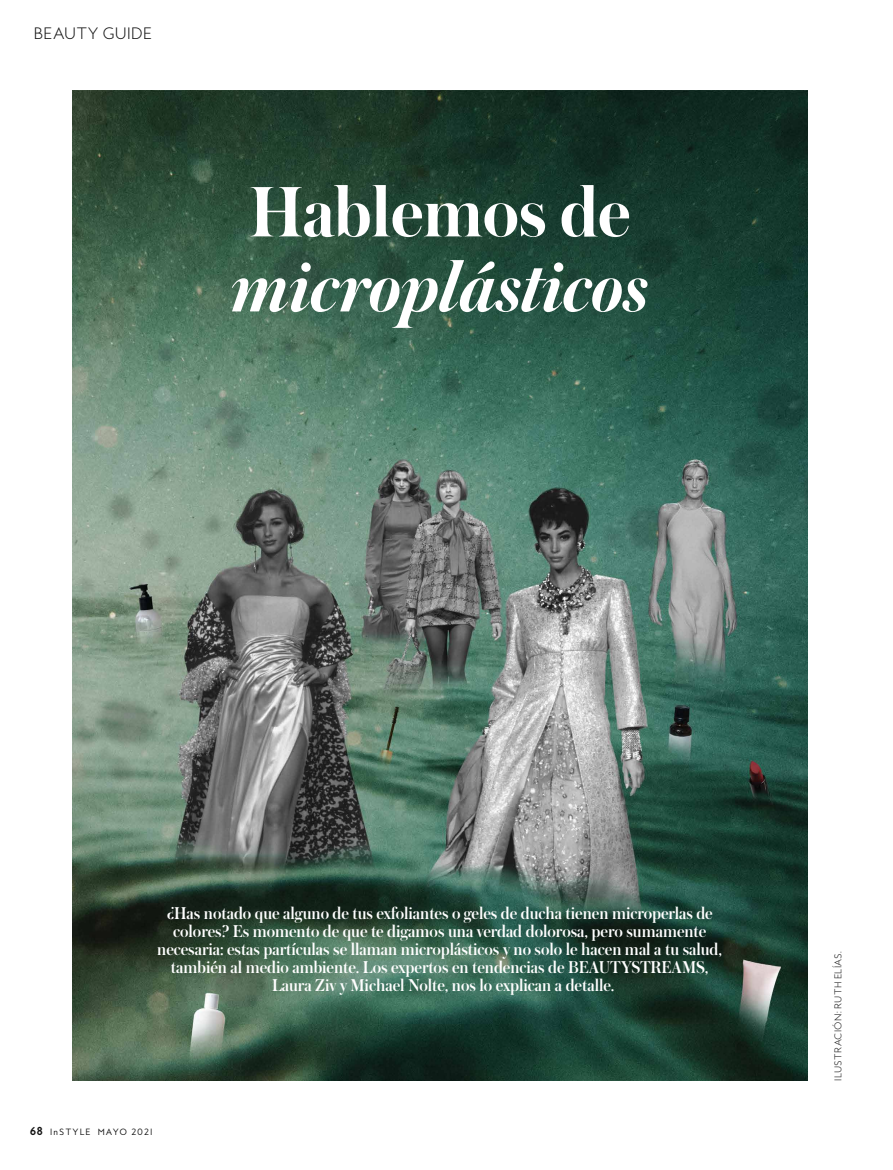
<style>
.page{position:relative;width:893px;height:1170px;background:#fff}
.page>*{position:absolute;margin:0;border:0;box-sizing:border-box;transform-origin:0 0}
.t1{font:italic 600 75px "Austin";color:#fff}
.t2{font:600 75px "Austin";letter-spacing:-.005em;color:#fff}
.t3{font:500 18px/18px "Austin";color:#fff;text-align:center}
.t4{font:300 15px "MB Empire";letter-spacing:.015em;color:#121212}
.t5{font:300 9px "MB Empire";letter-spacing:.03em;color:#121212}
.t6{font:8.25px "MB Empire";letter-spacing:.13em;color:#121212}
.s1{font-weight:700;font-size:10.5px}
</style>
<div class="page">
<img style="left:72px;top:90px;width:735px;height:990px">
<p class="t4" style="left:34px;top:23px;width:120px">BEAUTY GUIDE</p>
<h1 class="t2" style="left:249px;top:159px;width:382px">Hablemos de</h1>
<h1 class="t1" style="left:231px;top:234px;width:418px">microplásticos</h1>
<p class="t3" style="left:157px;top:903px;width:566px">¿Has notado que alguno de tus exfoliantes o geles de ducha tienen microperlas de colores? Es momento de que te digamos una verdad dolorosa, pero sumamente necesaria: estas partículas se llaman microplásticos y no solo le hacen mal a tu salud, también al medio ambiente. Los expertos en tendencias de BEAUTYSTREAMS, Laura Ziv y Michael Nolte, nos lo explican a detalle.</p>
<p class="t6" style="left:30px;top:1126px;width:124px"><span class="s1">68</span> InSTYLE MAYO 2021</p>
<p class="t5" style="left:832px;top:1080px;width:131px;rotate:-90deg">ILUSTRACIÓN: RUTH ELÍAS.</p>
</div>
